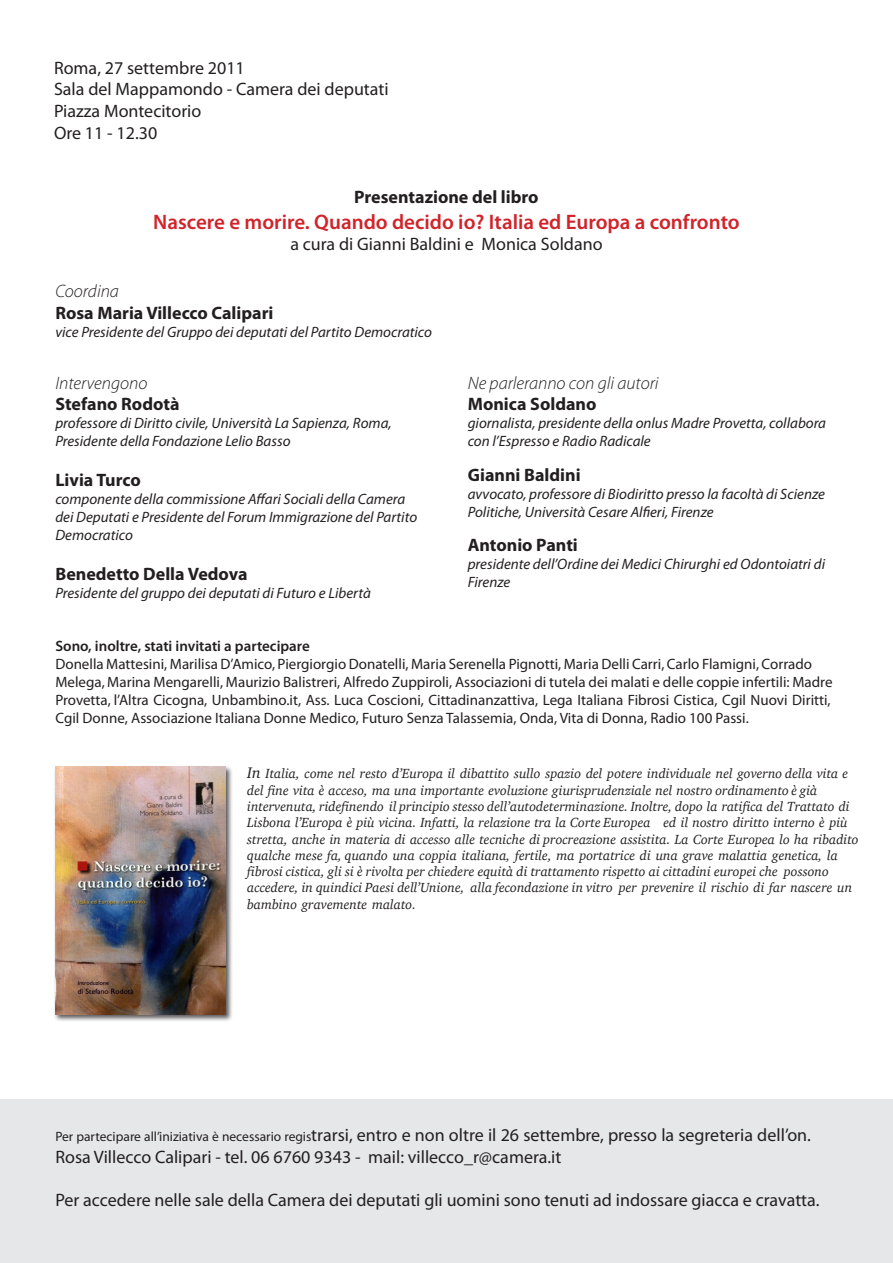
<style>
.page{position:relative;width:893px;height:1263px;background:#fff}
.page>*{position:absolute;margin:0;border:0;box-sizing:border-box;transform-origin:0 0}
.t1{font:600 21px "Myriad Pro";color:#d1232a}
.t2{font:18px/21.6px "Myriad Pro";color:#231f20}
.nome{font:700 18px "Myriad Pro";color:#231f20}
.Stile_di_paragrafo_3{font:italic 300 18px "Myriad Pro";color:#231f20}
.Stile_di_paragrafo_1{font:italic 15px/18px "Myriad Pro";color:#231f20}
.t3{font:15px/18px "Myriad Pro";color:#231f20}
.t4{font:600 15px "Myriad Pro";color:#231f20}
.t5{font:italic 13.5px/16.4px "Charter ITC";color:#231f20}
.s1{font-size:15.75px}
.s2{font-size:13.5px}
</style>
<div class="page">
<div style="left:0;top:1099px;width:893px;height:164px;background:#e6e7e9"></div>
<div style="left:54px;top:765px;width:179px;height:257px;background:#231f20;opacity:.75"></div>
<img style="left:55px;top:766px;width:170px;height:248px">
<p class="t2" style="left:54px;top:57px;width:192px">Roma, 27 settembre 2011</p>
<p class="t2" style="left:54px;top:78px;width:336px">Sala del Mappamondo - Camera dei deputati</p>
<p class="t2" style="left:54px;top:100px;width:149px">Piazza Montecitorio</p>
<p class="t2" style="left:54px;top:121px;width:105px">Ore 11 - 12.30</p>
<p class="nome" style="left:354px;top:186px;width:186px">Presentazione del libro</p>
<p class="t1" style="left:153px;top:208px;width:588px">Nascere e morire. Quando decido io? Italia ed Europa a confronto</p>
<p class="t2" style="left:290px;top:233px;width:314px">a cura di Gianni Baldini e Monica Soldano</p>
<p class="Stile_di_paragrafo_3" style="left:55px;top:281px;width:65px">Coordina</p>
<p class="nome" style="left:55px;top:301px;width:220px">Rosa Maria Villecco Calipari</p>
<p class="Stile_di_paragrafo_1" style="left:55px;top:323px;width:378px">vice Presidente del Gruppo dei deputati del Partito Democratico</p>
<p class="Stile_di_paragrafo_3" style="left:468px;top:372px;width:192px">Ne parleranno con gli autori</p>
<p class="nome" style="left:468px;top:393px;width:130px">Monica Soldano</p>
<p class="Stile_di_paragrafo_1" style="left:468px;top:414px;width:360px">giornalista, presidente della onlus Madre Provetta, collabora con l’Espresso e Radio Radicale</p>
<p class="nome" style="left:468px;top:463px;width:114px">Gianni Baldini</p>
<p class="Stile_di_paragrafo_1" style="left:468px;top:484px;width:359px">avvocato, professore di Biodiritto presso la facoltà di Scienze<br>Politiche, Università Cesare Alfieri, Firenze</p>
<p class="nome" style="left:468px;top:533px;width:112px">Antonio Panti</p>
<p class="Stile_di_paragrafo_1" style="left:468px;top:555px;width:359px">presidente dell’Ordine dei Medici Chirurghi ed Odontoiatri di<br>Firenze</p>
<p class="Stile_di_paragrafo_3" style="left:55px;top:372px;width:94px">Intervengono</p>
<p class="nome" style="left:55px;top:393px;width:126px">Stefano Rodotà</p>
<p class="Stile_di_paragrafo_1" style="left:55px;top:414px;width:338px">professore di Diritto civile, Università La Sapienza, Roma,<br>Presidente della Fondazione Lelio Basso</p>
<p class="nome" style="left:55px;top:468px;width:87px">Livia Turco</p>
<p class="Stile_di_paragrafo_1" style="left:55px;top:490px;width:363px">componente della commissione Affari Sociali della Camera dei Deputati e Presidente del Forum Immigrazione del Partito<br>Democratico</p>
<p class="nome" style="left:55px;top:562px;width:194px">Benedetto Della Vedova</p>
<p class="Stile_di_paragrafo_1" style="left:55px;top:583px;width:317px">Presidente del gruppo dei deputati di Futuro e Libertà</p>
<p class="t4" style="left:55px;top:637px;width:256px">Sono, inoltre, stati invitati a partecipare</p>
<p class="t3" style="left:55px;top:655px;width:779px">Donella Mattesini, Marilisa D’Amico, Piergiorgio Donatelli, Maria Serenella Pignotti, Maria Delli Carri, Carlo Flamigni, Corrado Melega, Marina Mengarelli, Maurizio Balistreri, Alfredo Zuppiroli, Associazioni di tutela dei malati e delle coppie infertili: Madre Provetta, l’Altra Cicogna, Unbambino.it, Ass. Luca Coscioni, Cittadinanzattiva, Lega Italiana Fibrosi Cistica, Cgil Nuovi Diritti, Cgil Donne, Associazione Italiana Donne Medico, Futuro Senza Talassemia, Onda, Vita di Donna, Radio 100 Passi.</p>
<p class="t5" style="left:247px;top:765px;width:613px"><span class="s1">In</span> Italia, come nel resto d’Europa il dibattito sullo spazio del potere individuale nel governo della vita e del fine vita è acceso, ma una importante evoluzione giurisprudenziale nel nostro ordinamento è già intervenuta, ridefinendo il principio stesso dell’autodeterminazione. Inoltre, dopo la ratifica del Trattato di Lisbona l’Europa è più vicina. Infatti, la relazione tra la Corte Europea ed il nostro diritto interno è più stretta, anche in materia di accesso alle tecniche di procreazione assistita. La Corte Europea lo ha ribadito qualche mese fa, quando una coppia italiana, fertile, ma portatrice di una grave malattia genetica, la fibrosi cistica, gli si è rivolta per chiedere equità di trattamento rispetto ai cittadini europei che possono accedere, in quindici Paesi dell’Unione, alla fecondazione in vitro per prevenire il rischio di far nascere un bambino gravemente malato.</p>
<p class="t2" style="left:55px;top:1124px;width:757px"><span class="s2">Per partecipare all’iniziativa è necessario regis</span>trarsi, entro e non oltre il 26 settembre, presso la segreteria dell’on.<br>Rosa Villecco Calipari - tel. 06 6760 9343 - mail: villecco_r@camera.it</p>
<p class="t2" style="left:55px;top:1189px;width:766px">Per accedere nelle sale della Camera dei deputati gli uomini sono tenuti ad indossare giacca e cravatta.</p>
</div>
